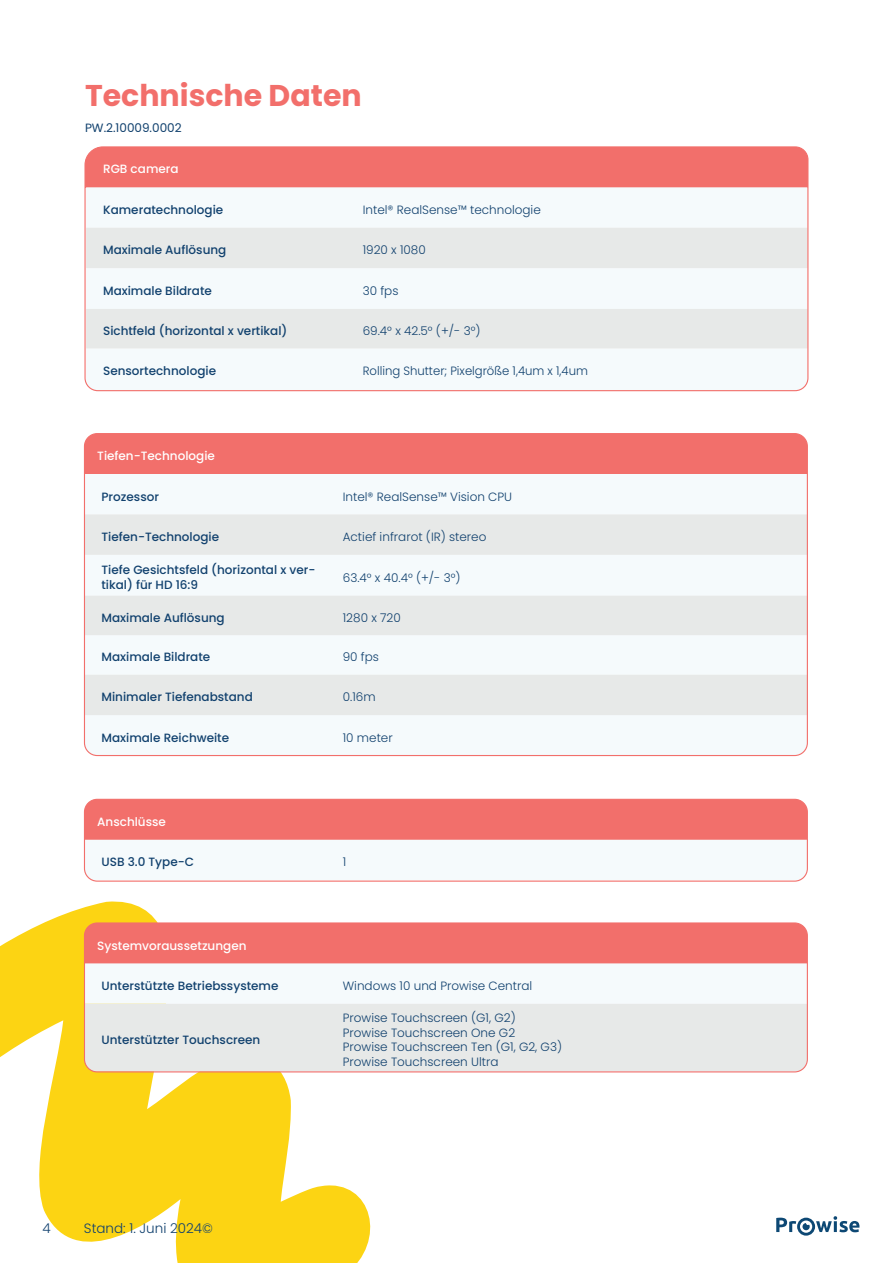
<style>
.page{position:relative;width:893px;height:1263px;background:#fff}
.page>*{position:absolute;margin:0;border:0;box-sizing:border-box;transform-origin:0 0}
.t1{font:700 30px "Poppins";color:#f26f6b}
.t2{font:300 13.5px "Poppins";color:#11416e}
.t3{font:300 12px/14.4px "Poppins";color:#11416e}
.t4{font:500 12px/14.4px "Poppins";color:#11416e}
.t5{font:500 12px "Poppins";color:#fff}
.t6{font:12px "Poppins";color:#11416e}
</style>
<div class="page">
<svg style="left:776px;top:1216px;width:83px;height:19px"></svg>
<svg style="left:0;top:901px;width:388px;height:362px;fill:#fcd413"></svg>
<div style="left:84px;top:434px;width:723px;height:40px;background:#f26f6b"></div>
<svg style="left:86px;top:514px;width:720px;height:201px;fill:#e7e9e8"></svg>
<div style="left:84px;top:799px;width:723px;height:41px;background:#f26f6b"></div>
<div style="left:84px;top:799px;width:724px;height:83px;border:1px solid #f26f6b;border-radius:13px"></div>
<div style="left:84px;top:923px;width:723px;height:40px;background:#f26f6b"></div>
<div style="left:86px;top:963px;width:720px;height:41px;background:#f5fafc"></div>
<div style="left:84px;top:1004px;width:723px;height:67px;background:#e7e9e8"></div>
<div style="left:84px;top:922px;width:724px;height:150px;border:1px solid #f26f6b;border-radius:13px"></div>
<svg style="left:84px;top:146px;width:725px;height:246px"></svg>
<h1 class="t1" style="left:85px;top:78px;width:278px">Technische Daten</h1>
<p class="t6" style="left:85px;top:120px;width:98px">PW.2.10009.0002</p>
<p class="t5" style="left:103px;top:162px;width:77px">RGB camera</p>
<p class="t4" style="left:103px;top:202px;width:122px">Kameratechnologie</p>
<p class="t3" style="left:363px;top:202px;width:180px">Intel® RealSense™ technologie</p>
<p class="t4" style="left:103px;top:243px;width:125px">Maximale Auflösung</p>
<p class="t3" style="left:363px;top:243px;width:65px">1920 x 1080</p>
<p class="t4" style="left:103px;top:283px;width:110px">Maximale Bildrate</p>
<p class="t3" style="left:363px;top:283px;width:37px">30 fps</p>
<p class="t4" style="left:103px;top:324px;width:186px">Sichtfeld (horizontal x vertikal)</p>
<p class="t3" style="left:363px;top:324px;width:119px">69.4° x 42.5° (+/- 3°)</p>
<p class="t4" style="left:103px;top:364px;width:114px">Sensortechnologie</p>
<p class="t3" style="left:363px;top:364px;width:227px">Rolling Shutter; Pixelgröße 1,4um x 1,4um</p>
<p class="t5" style="left:97px;top:449px;width:119px">Tiefen-Technologie</p>
<p class="t4" style="left:101px;top:489px;width:59px">Prozessor</p>
<p class="t3" style="left:343px;top:489px;width:171px">Intel® RealSense™ Vision CPU</p>
<p class="t4" style="left:101px;top:530px;width:119px">Tiefen-Technologie</p>
<p class="t3" style="left:343px;top:530px;width:145px">Actief infrarot (IR) stereo</p>
<p class="t4" style="left:101px;top:563px;width:215px">Tiefe Gesichtsfeld (horizontal x ver&shy;tikal) für HD 16:9</p>
<p class="t3" style="left:343px;top:570px;width:119px">63.4° x 40.4° (+/- 3°)</p>
<p class="t4" style="left:101px;top:610px;width:125px">Maximale Auflösung</p>
<p class="t3" style="left:343px;top:610px;width:59px">1280 x 720</p>
<p class="t4" style="left:101px;top:650px;width:110px">Maximale Bildrate</p>
<p class="t3" style="left:343px;top:650px;width:38px">90 fps</p>
<p class="t4" style="left:101px;top:690px;width:153px">Minimaler Tiefenabstand</p>
<p class="t3" style="left:343px;top:690px;width:34px">0.16m</p>
<p class="t4" style="left:101px;top:730px;width:129px">Maximale Reichweite</p>
<p class="t3" style="left:343px;top:730px;width:51px">10 meter</p>
<p class="t5" style="left:97px;top:815px;width:70px">Anschlüsse</p>
<p class="t4" style="left:101px;top:855px;width:94px">USB 3.0 Type-C</p>
<p class="t3" style="left:343px;top:855px;width:5px">1</p>
<p class="t5" style="left:97px;top:938px;width:151px">Systemvoraussetzungen</p>
<p class="t4" style="left:101px;top:978px;width:179px">Unterstützte Betriebssysteme</p>
<p class="t3" style="left:343px;top:978px;width:191px">Windows 10 und Prowise Central</p>
<p class="t4" style="left:101px;top:1033px;width:160px">Unterstützter Touchscreen</p>
<p class="t2" style="left:43px;top:1220px;width:10px">4</p>
<p class="t2" style="left:84px;top:1220px;width:130px">Stand: 1. Juni 2024©</p>
<p class="t3" style="left:343px;top:1011px;width:221px">Prowise Touchscreen (G1, G2)<br>Prowise Touchscreen One G2<br>Prowise Touchscreen Ten (G1, G2, G3)<br>Prowise Touchscreen Ultra</p>
</div>
